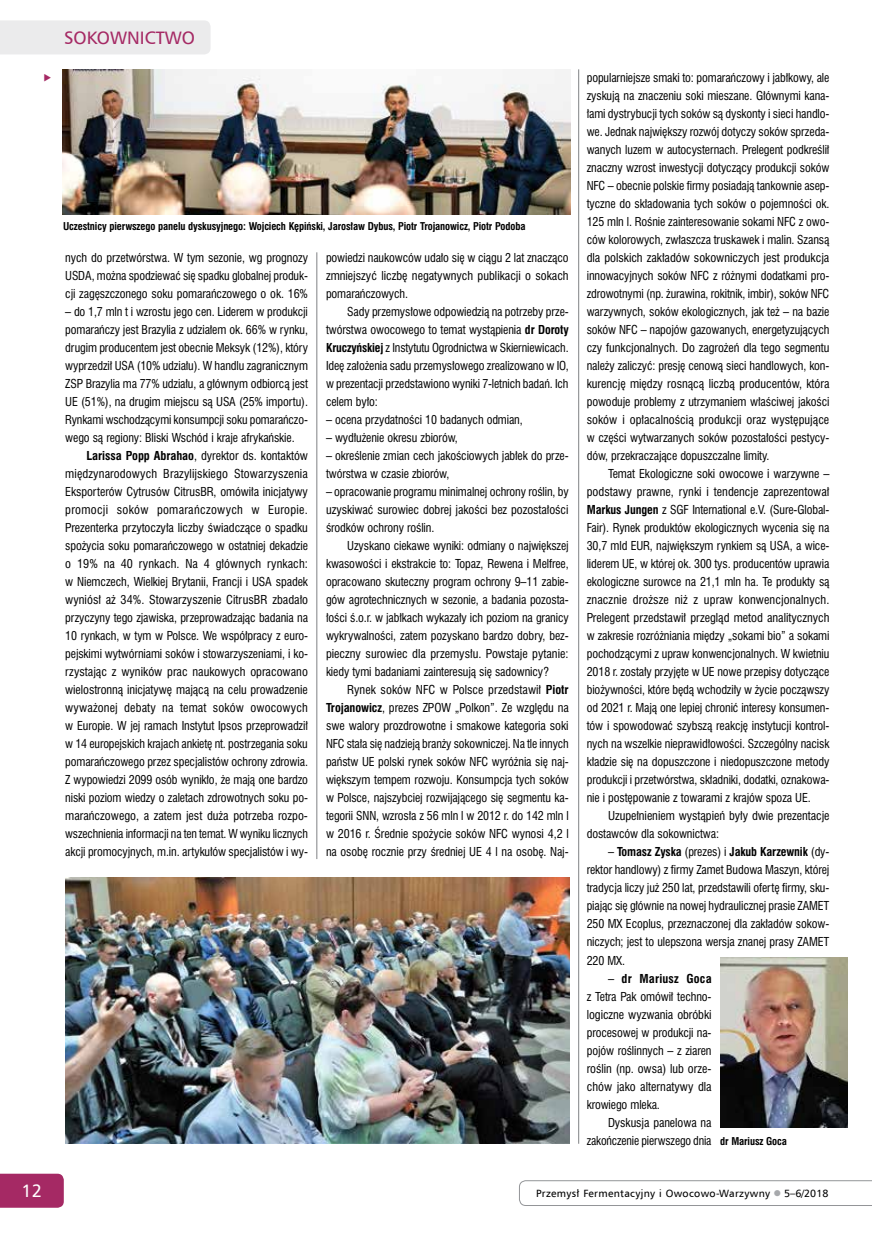
<style>
.page{position:relative;width:872px;height:1234px;background:#fff}
.page>*{position:absolute;margin:0;border:0;box-sizing:border-box;transform-origin:0 0}
.t1{font:18px "Humnst 777 EU";color:#a52964}
.t2{font:18px "Humnst 777 EU";color:#fff}
.t3{font:12px/18px "Swis 721 Cn PL Roman A";letter-spacing:-.01em;color:#000;text-align:justify}
.t4{font:12px "Swis 721 Cn PL Bold A";letter-spacing:-.01em;color:#000}
.t5{font:12px "Swis 721 Cn PL Bold A";letter-spacing:.015em;color:#000}
.t6{font:10.5px "Swis 721 Cn PL Bold A";letter-spacing:-.01em;color:#000}
.t7{font:10.5px "Humnst 777 EU";letter-spacing:.03em;color:#000}
.s1{font-family:"Swis 721 Cn PL Bold A"}
.s2{font-family:"Swis 721 Cn PL Roman A"}
.s3{color:#a7a9ac}
</style>
<div class="page">
<img style="left:63px;top:69px;width:507px;height:145px">
<img style="left:65px;top:877px;width:504px;height:266px">
<img style="left:720px;top:957px;width:127px;height:169px">
<hr style="left:578px;top:69px;width:1px;height:1074px;background:#808285">
<hr style="left:316px;top:252px;width:1px;height:606px;background:#808285">
<svg style="left:519px;top:1180px;width:353px;height:25px"></svg>
<div style="left:0;top:20px;width:210px;height:34px;background:#ebebec"></div>
<div style="left:0;top:1173px;width:64px;height:34px;background:#a52964"></div>
<h1 class="t2" style="left:21px;top:1179px;width:22px">12</h1>
<h1 class="t1" style="left:64px;top:27px;width:117px">sokownictwo</h1>
<p class="t6" style="left:63px;top:220px;width:464px">Uczestnicy pierwszego panelu dyskusyjnego: Wojciech Kępiński, Jarosław Dybus, Piotr Trojanowicz, Piotr Podoba</p>
<p class="t3" style="left:65px;top:248px;width:244px">nych do przetwórstwa. W tym sezonie, wg prognozy USDA, można spodziewać się spadku globalnej produk&shy;cji zagęszczonego soku pomarańczowego o ok. 16%</p>
<p class="t3" style="left:65px;top:302px;width:244px">– do 1,7 mln t i wzrostu jego cen. Liderem w produkcji pomarańczy jest Brazylia z udziałem ok. 66% w rynku, drugim producentem jest obecnie Meksyk (12%), który wyprzedził USA (10% udziału). W handlu zagranicznym ZSP Brazylia ma 77% udziału, a głównym odbiorcą jest UE (51%), na drugim miejscu są USA (25% importu).<br>Rynkami wschodzącymi konsumpcji soku pomarańczo&shy;wego są regiony: Bliski Wschód i kraje afrykańskie.</p>
<p class="t3" style="left:65px;top:446px;width:244px;text-indent:21px"><span class="s1">Larissa Popp Abrahao</span>, dyrektor ds. kontaktów międzynarodowych Brazylijskiego Stowarzyszenia Eksporterów Cytrusów CitrusBR, omówiła inicjatywy promocji soków pomarańczowych w Europie.<br>Prezenterka przytoczyła liczby świadczące o spadku spożycia soku pomarańczowego w ostatniej dekadzie o 19% na 40 rynkach. Na 4 głównych rynkach: w Niemczech, Wielkiej Brytanii, Francji i USA spadek wyniósł aż 34%. Stowarzyszenie CitrusBR zbadało przyczyny tego zjawiska, przeprowadzając badania na 10 rynkach, w tym w Polsce. We współpracy z euro&shy;pejskimi wytwórniami soków i stowarzyszeniami, i ko&shy;rzystając z wyników prac naukowych opracowano wielostronną inicjatywę mającą na celu prowadzenie wyważonej debaty na temat soków owocowych w Europie. W jej ramach Instytut Ipsos przeprowadził w 14 europejskich krajach ankietę nt. postrzegania soku pomarańczowego przez specjalistów ochrony zdrowia.<br>Z wypowiedzi 2099 osób wynikło, że mają one bardzo niski poziom wiedzy o zaletach zdrowotnych soku po&shy;marańczowego, a zatem jest duża potrzeba rozpo&shy;wszechnienia informacji na ten temat. W wyniku licznych akcji promocyjnych, m.in. artykułów specjalistów i wy-</p>
<p class="t3" style="left:326px;top:248px;width:244px">powiedzi naukowców udało się w ciągu 2 lat znacząco zmniejszyć liczbę negatywnych publikacji o sokach pomarańczowych.</p>
<p class="t3" style="left:326px;top:302px;width:244px;text-indent:21px">Sady przemysłowe odpowiedzią na potrzeby prze&shy;twórstwa owocowego to temat wystąpienia <span class="s1">dr Doroty Kruczyńskiej</span> z Instytutu Ogrodnictwa w Skierniewicach.<br>Ideę założenia sadu przemysłowego zrealizowano w IO, w prezentacji przedstawiono wyniki 7-letnich badań. Ich celem było:</p>
<p class="t3" style="left:326px;top:410px;width:198px">– ocena przydatności 10 badanych odmian,</p>
<p class="t3" style="left:326px;top:428px;width:133px">– wydłużenie okresu zbiorów,</p>
<p class="t3" style="left:326px;top:446px;width:244px">– określenie zmian cech jakościowych jabłek do prze&shy;twórstwa w czasie zbiorów,</p>
<p class="t3" style="left:326px;top:482px;width:244px">– opracowanie programu minimalnej ochrony roślin, by uzyskiwać surowiec dobrej jakości bez pozostałości środków ochrony roślin.</p>
<p class="t3" style="left:326px;top:536px;width:244px;text-indent:21px">Uzyskano ciekawe wyniki: odmiany o największej kwasowości i ekstrakcie to: Topaz, Rewena i Melfree, opracowano skuteczny program ochrony 9–11 zabie&shy;gów agrotechnicznych w sezonie, a badania pozosta&shy;łości ś.o.r. w jabłkach wykazały ich poziom na granicy wykrywalności, zatem pozyskano bardzo dobry, bez&shy;pieczny surowiec dla przemysłu. Powstaje pytanie: kiedy tymi badaniami zainteresują się sadownicy?</p>
<p class="t3" style="left:326px;top:680px;width:244px;text-indent:21px">Rynek soków NFC w Polsce przedstawił <span class="s1">Piotr Trojanowicz</span>, prezes ZPOW „Polkon”. Ze względu na swe walory prozdrowotne i smakowe kategoria soki NFC stała się nadzieją branży sokowniczej. Na tle innych państw UE polski rynek soków NFC wyróżnia się naj&shy;większym tempem rozwoju. Konsumpcja tych soków w Polsce, najszybciej rozwijającego się segmentu ka&shy;tegorii SNN, wzrosła z 56 mln l w 2012 r. do 142 mln l w 2016 r. Średnie spożycie soków NFC wynosi 4,2 l na osobę rocznie przy średniej UE 4 l na osobę. Naj-</p>
<p class="t3" style="left:587px;top:68px;width:244px">popularniejsze smaki to: pomarańczowy i jabłkowy, ale zyskują na znaczeniu soki mieszane. Głównymi kana&shy;łami dystrybucji tych soków są dyskonty i sieci handlo&shy;we. Jednak największy rozwój dotyczy soków sprzeda&shy;wanych luzem w autocysternach. Prelegent podkreślił znaczny wzrost inwestycji dotyczący produkcji soków NFC – obecnie polskie firmy posiadają tankownie asep&shy;tyczne do składowania tych soków o pojemności ok.<br>125 mln l. Rośnie zainteresowanie sokami NFC z owo&shy;ców kolorowych, zwłaszcza truskawek i malin. Szansą dla polskich zakładów sokowniczych jest produkcja innowacyjnych soków NFC z różnymi dodatkami pro&shy;zdrowotnymi (np. żurawina, rokitnik, imbir), soków NFC warzywnych, soków ekologicznych, jak też – na bazie soków NFC – napojów gazowanych, energetyzujących czy funkcjonalnych. Do zagrożeń dla tego segmentu należy zaliczyć: presję cenową sieci handlowych, kon&shy;kurencję między rosnącą liczbą producentów, która powoduje problemy z utrzymaniem właściwej jakości soków i opłacalnością produkcji oraz występujące w części wytwarzanych soków pozostałości pestycy&shy;dów, przekraczające dopuszczalne limity.</p>
<p class="t3" style="left:587px;top:464px;width:244px;text-indent:21px">Temat Ekologiczne soki owocowe i warzywne – podstawy prawne, rynki i tendencje zaprezentował <span class="s1">Markus Jungen</span> z SGF International e.V. (Sure-Global-Fair). Rynek produktów ekologicznych wycenia się na 30,7 mld EUR, największym rynkiem są USA, a wice&shy;liderem UE, w której ok. 300 tys. producentów uprawia ekologiczne surowce na 21,1 mln ha. Te produkty są znacznie droższe niż z upraw konwencjonalnych.<br>Prelegent przedstawił przegląd metod analitycznych w zakresie rozróżniania między „sokami bio” a sokami pochodzącymi z upraw konwencjonalnych. W kwietniu 2018 r. zostały przyjęte w UE nowe przepisy dotyczące biożywności, które będą wchodziły w życie począwszy od 2021 r. Mają one lepiej chronić interesy konsumen&shy;tów i spowodować szybszą reakcję instytucji kontrol&shy;nych na wszelkie nieprawidłowości. Szczególny nacisk kładzie się na dopuszczone i niedopuszczone metody produkcji i przetwórstwa, składniki, dodatki, oznakowa&shy;nie i postępowanie z towarami z krajów spoza UE.</p>
<p class="t3" style="left:587px;top:806px;width:244px;text-indent:21px">Uzupełnieniem wystąpień były dwie prezentacje dostawców dla sokownictwa:</p>
<p class="t4" style="left:608px;top:844px;width:223px"><span class="s2">–</span> Tomasz Zyska <span class="s2">(prezes) i</span> Jakub Karzewnik <span class="s2">(dy-</span></p>
<p class="t3" style="left:587px;top:860px;width:244px">rektor handlowy) z firmy Zamet Budowa Maszyn, której tradycja liczy już 250 lat, przedstawili ofertę firmy, sku&shy;piając się głównie na nowej hydraulicznej prasie ZAMET 250 MX Ecoplus, przeznaczonej dla zakładów sokow&shy;niczych; jest to ulepszona wersja znanej prasy ZAMET 220 MX.</p>
<p class="t5" style="left:608px;top:970px;width:105px"><span class="s2">–</span> dr Mariusz Goca</p>
<p class="t3" style="left:587px;top:986px;width:126px">z Tetra Pak omówił techno&shy;logiczne wyzwania obróbki procesowej w produkcji na&shy;pojów roślinnych – z ziaren roślin (np. owsa) lub orze&shy;chów jako alternatywy dla krowiego mleka.</p>
<p class="t3" style="left:587px;top:1112px;width:126px;text-align:right">Dyskusja panelowa na zakończenie pierwszego dnia</p>
<p class="t6" style="left:720px;top:1134px;width:68px">dr Mariusz Goca</p>
<p class="t7" style="left:536px;top:1186px;width:294px">Przemysł Fermentacyjny i Owocowo-Warzywny <span class="s3">●</span> 5–6/2018</p>
</div>
